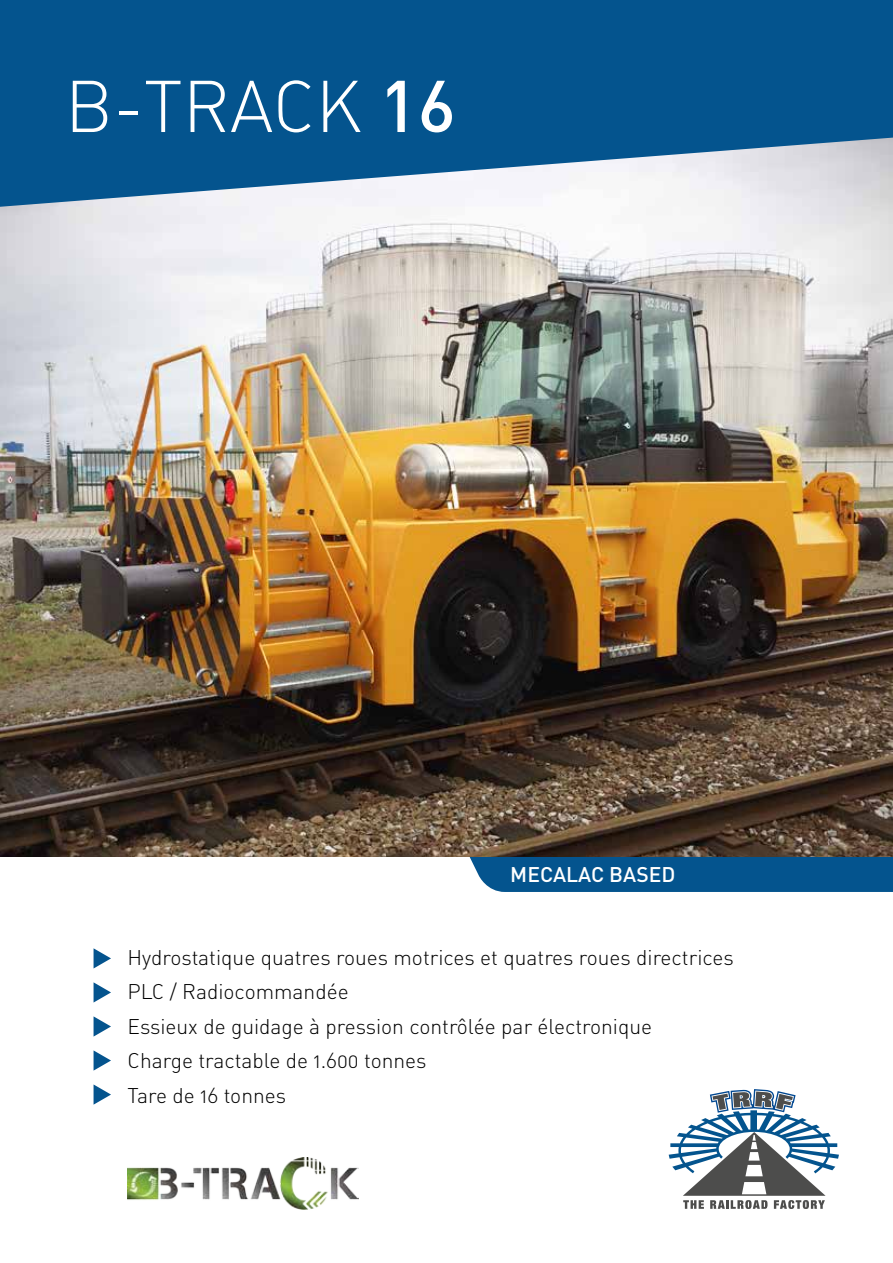
<style>
.page{position:relative;width:893px;height:1263px;background:#fff}
.page>*{position:absolute;margin:0;border:0;box-sizing:border-box;transform-origin:0 0}
.t1{font:72px "DIN Light Alternate";color:#fff}
.t2{font:21px/34.5px "DIN Light Alternate";color:#000}
.t3{font:500 21px "DIN";color:#fff}
.s1{font-family:"DIN";font-weight:500}
</style>
<div class="page">
<div style="left:469px;top:857px;width:424px;height:35px;background:#04548e"></div>
<img style="left:0;top:207px;width:893px;height:650px">
<svg style="left:0;top:0;width:893px;height:207px;background:#2b6d9e"></svg>
<svg style="left:669px;top:1089px;width:170px;height:120px"></svg>
<img style="left:128px;top:1157px;width:230px;height:53px">
<svg style="left:94px;top:948px;width:17px;height:20px"></svg>
<svg style="left:94px;top:982px;width:17px;height:20px"></svg>
<svg style="left:94px;top:1016px;width:17px;height:20px"></svg>
<svg style="left:94px;top:1050px;width:17px;height:20px"></svg>
<svg style="left:94px;top:1084px;width:17px;height:21px"></svg>
<h1 class="t1" style="left:65px;top:62px;width:393px">B-TRACK <span class="s1">16</span></h1>
<p class="t3" style="left:510px;top:861px;width:167px">MECALAC BASED</p>
<p class="t2" style="left:128px;top:940px;width:608px">Hydrostatique quatres roues motrices et quatres roues directrices PLC / Radiocommandée<br>Essieux de guidage à pression contrôlée par électronique<br>Charge tractable de 1.600 tonnes<br>Tare de 16 tonnes</p>
</div>
